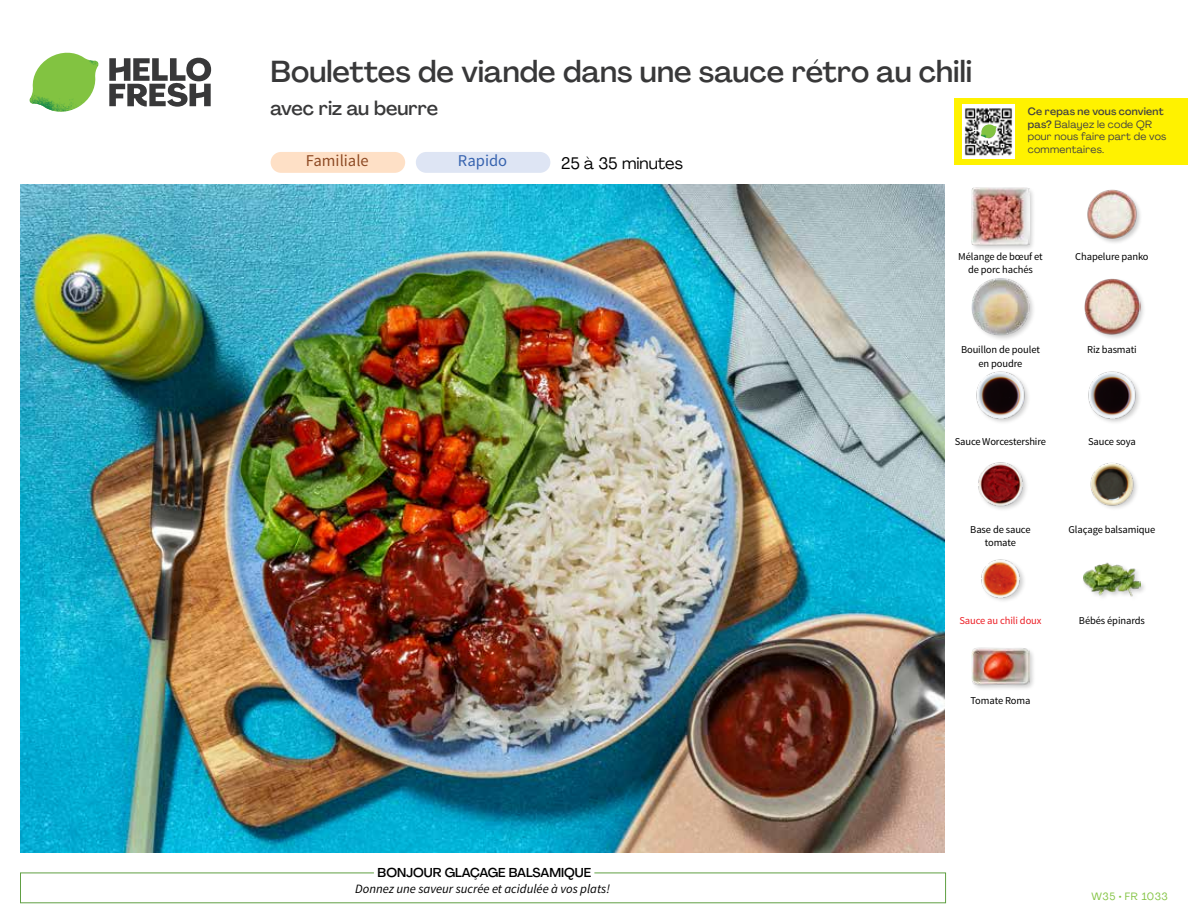
<style>
.page{position:relative;width:1188px;height:918px;background:#fff}
.page>*{position:absolute;margin:0;border:0;box-sizing:border-box;transform-origin:0 0}
.t1{font:500 30px "Agrandir";color:#383839}
.t2{font:500 19.5px "Agrandir";color:#383839}
.t3{font:16.5px "Agrandir";color:#000}
.t4{font:16.5px "Source Sans Pro";color:#8e4b25}
.t5{font:16.5px "Source Sans Pro";color:#3763af}
.t6{font:italic 12.75px "Source Sans Pro";color:#000}
.t7{font:500 12.75px "Agrandir";color:#000}
.t8{font:10.5px/13.5px "Source Sans Pro";letter-spacing:-.01em;color:#000;text-align:center}
.t9{font:10.5px/12.8px "Agrandir";letter-spacing:.02em;color:#414042}
.t10{font:10.5px "Source Sans Pro";letter-spacing:-.01em;color:#ed1d24}
.t11{font:10.5px "Agrandir";letter-spacing:.05em;color:#82c341}
.s1{font-weight:500}
</style>
<div class="page">
<svg style="left:109px;top:57px;width:102px;height:50px"></svg>
<svg style="left:34px;top:53px;width:62px;height:40px"></svg>
<img style="left:67px;top:53px;width:32px;height:26px">
<img style="left:33px;top:75px;width:59px;height:11px">
<img style="left:29px;top:79px;width:61px;height:33px">
<img style="left:65px;top:86px;width:27px;height:25px">
<div style="left:20px;top:873px;width:926px;height:30px;border:1px solid #609f43"></div>
<div style="left:374px;top:865px;width:220px;height:15px;background:#fff"></div>
<img style="left:21px;top:184px;width:924px;height:668px">
<div style="left:271px;top:152px;width:134px;height:21px;background:#fee0c6;border-radius:10px"></div>
<div style="left:416px;top:152px;width:134px;height:21px;background:#dee5f4;border-radius:10px"></div>
<div style="left:971px;top:647px;width:65px;height:45px;background:#000;opacity:.2"></div>
<img style="left:972px;top:647px;width:57px;height:45px">
<div style="left:1082px;top:562px;width:65px;height:41px;background:#000;opacity:.2"></div>
<img style="left:1083px;top:562px;width:58px;height:41px">
<img style="left:981px;top:559px;width:43px;height:42px">
<img style="left:1090px;top:463px;width:47px;height:46px">
<img style="left:978px;top:462px;width:49px;height:48px">
<img style="left:1088px;top:371px;width:52px;height:51px">
<img style="left:976px;top:371px;width:53px;height:51px">
<div style="left:1083px;top:278px;width:63px;height:63px;background:#000;opacity:.2"></div>
<img style="left:1083px;top:278px;width:58px;height:57px">
<div style="left:971px;top:277px;width:65px;height:64px;background:#000;opacity:.2"></div>
<img style="left:972px;top:278px;width:57px;height:57px">
<img style="left:1087px;top:189px;width:53px;height:54px">
<div style="left:971px;top:187px;width:65px;height:64px;background:#000;opacity:.2"></div>
<img style="left:972px;top:188px;width:57px;height:57px">
<div style="left:955px;top:98px;width:233px;height:67px;background:#fff200"></div>
<img style="left:963px;top:105px;width:52px;height:54px">
<svg style="left:981px;top:124px;width:16px;height:14px"></svg>
<h1 class="t1" style="left:271px;top:53px;width:703px">Boulettes de viande dans une sauce rétro au chili</h1>
<h2 class="t2" style="left:271px;top:96px;width:169px">avec riz au beurre</h2>
<h3 class="t5" style="left:458px;top:151px;width:51px">Rapido</h3>
<h3 class="t3" style="left:561px;top:153px;width:123px">25 à 35 minutes</h3>
<h3 class="t4" style="left:306px;top:151px;width:64px">Familiale</h3>
<p class="t9" style="left:1028px;top:105px;width:140px"><span class="s1">Ce repas ne vous convient pas?</span> Balayez le code QR pour nous faire part de vos commentaires.</p>
<p class="t7" style="left:378px;top:864px;width:215px">BONJOUR GLAÇAGE BALSAMIQUE</p>
<p class="t6" style="left:355px;top:881px;width:256px">Donnez une saveur sucrée et acidulée à vos plats!</p>
<p class="t8" style="left:958px;top:250px;width:86px">Mélange de bœuf et de porc hachés</p>
<p class="t8" style="left:1075px;top:250px;width:75px">Chapelure panko</p>
<p class="t8" style="left:961px;top:343px;width:80px">Bouillon de poulet en poudre</p>
<p class="t8" style="left:1087px;top:343px;width:51px">Riz basmati</p>
<p class="t8" style="left:955px;top:435px;width:93px">Sauce Worcestershire</p>
<p class="t8" style="left:1088px;top:435px;width:49px">Sauce soya</p>
<p class="t8" style="left:970px;top:522px;width:62px">Base de sauce tomate</p>
<p class="t8" style="left:1069px;top:522px;width:88px">Glaçage balsamique</p>
<p class="t10" style="left:959px;top:614px;width:84px">Sauce au chili doux</p>
<p class="t8" style="left:1079px;top:614px;width:68px">Bébés épinards</p>
<p class="t8" style="left:970px;top:694px;width:62px">Tomate Roma</p>
<p class="t11" style="left:1092px;top:890px;width:78px">W35 • FR 1033</p>
</div>
